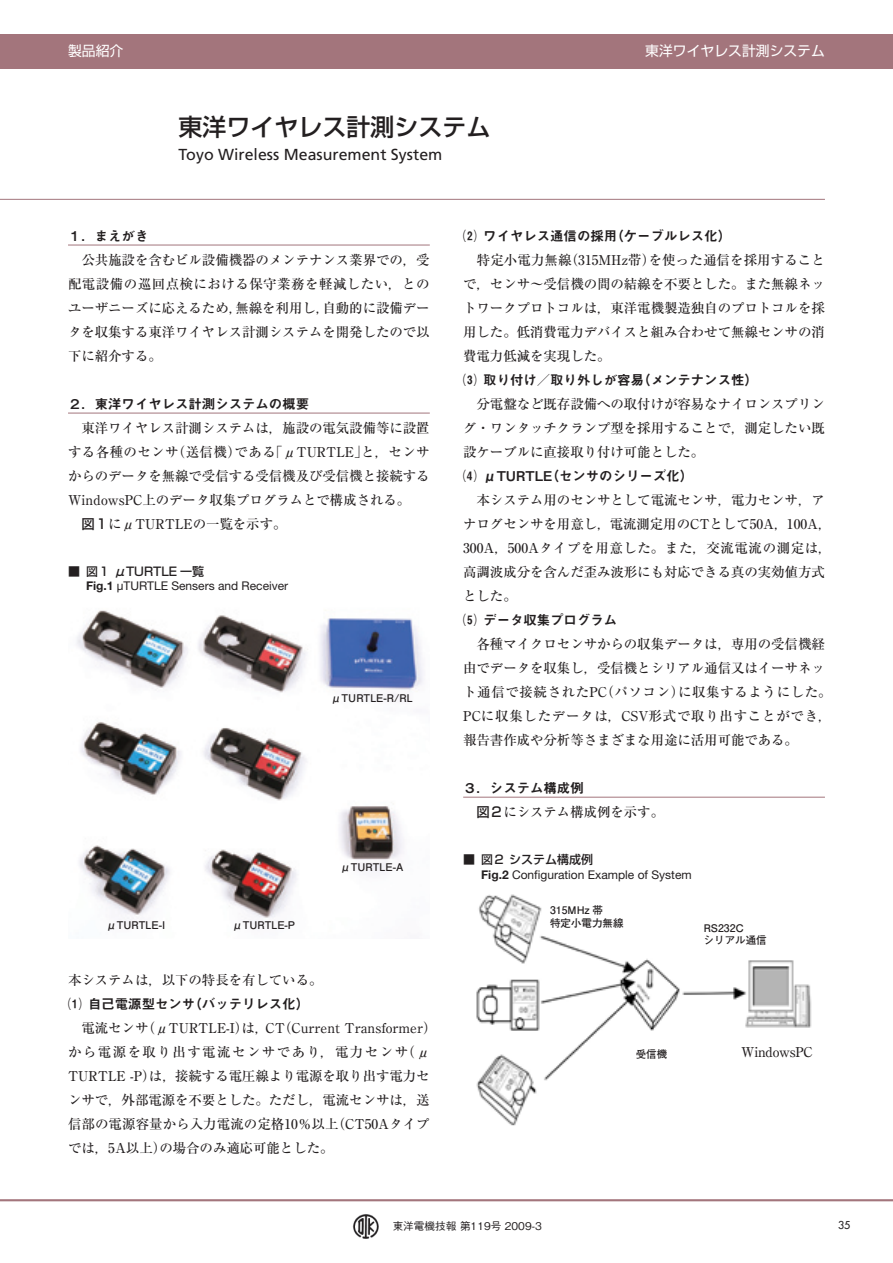
<style>
.page{position:relative;width:893px;height:1263px;background:#fff}
.page>*{position:absolute;margin:0;border:0;box-sizing:border-box;transform-origin:0 0}
.t1{font:500 24px "Shin Go Pro";color:#231f20}
.t2{font:15.9px "Frutiger";color:#231f20}
.t3{font:13.8px "Shin Go Pro";color:#fff}
.t4{font:500 13.5px/24px "Ryumin Pro";letter-spacing:-.01em;color:#231f20;text-align:justify}
.t5{font:13.5px "Midashi Go Pro MB31";letter-spacing:-.01em;color:#231f20}
.t6{font:500 13.5px "Ryumin Pro";letter-spacing:.03em;color:#231f20}
.t7{font:12px "Helvetica Neue";color:#231f20}
.t8{font:500 12px "Shin Go Pro";color:#231f20}
.t9{font:700 10.65px "Futo Go B101 Pro";color:#231f20}
.t10{font:500 10.65px "Gothic BBB Pro";color:#231f20}
.t11{font:10.65px "Futura";color:#231f20}
.t12{font:700 10.5px/12.8px "Futo Go B101 Pro";color:#231f20}
.s1{font-family:"Shin Go Pro"}
.s2{font-weight:700}
</style>
<div class="page">
<img style="left:352px;top:1214px;width:27px;height:25px">
<div style="left:0;top:34px;width:893px;height:34px;background:#a3757c"></div>
<hr style="left:0;top:1199px;width:893px;height:2px;background:#a3757c">
<hr style="left:0;top:199px;width:825px;height:1px;background:#a3757c">
<hr style="left:68px;top:245px;width:362px;height:1px;background:#a3757c">
<hr style="left:68px;top:413px;width:362px;height:1px;background:#a3757c">
<hr style="left:463px;top:797px;width:362px;height:1px;background:#a3757c">
<img style="left:77px;top:610px;width:346px;height:310px">
<img style="left:476px;top:894px;width:336px;height:232px">
<p class="t3" style="left:68px;top:40px;width:57px">製品紹介</p>
<p class="t3" style="left:645px;top:40px;width:181px">東洋ワイヤレス計測システム</p>
<h1 class="t1" style="left:179px;top:107px;width:314px">東洋ワイヤレス計測システム</h1>
<p class="t2" style="left:179px;top:145px;width:265px">Toyo Wireless Measurement System</p>
<p class="t5" style="left:68px;top:225px;width:82px">１．まえがき</p>
<p class="t4" style="left:68px;top:247px;width:363px">　公共施設を含むビル設備機器のメンテナンス業界での，受配電設備の巡回点検における保守業務を軽減したい，とのユーザニーズに応えるため，無線を利用し，自動的に設備データを収集する東洋ワイヤレス計測システムを開発したので以下に紹介する。</p>
<p class="t5" style="left:68px;top:393px;width:243px">２．東洋ワイヤレス計測システムの概要</p>
<p class="t4" style="left:68px;top:415px;width:363px">　東洋ワイヤレス計測システムは，施設の電気設備等に設置</p>
<p class="t6" style="left:68px;top:441px;width:363px">する各種のセンサ（送信機）である「μTURTLE」と，センサ</p>
<p class="t4" style="left:68px;top:463px;width:363px">からのデータを無線で受信する受信機及び受信機と接続する</p>
<p class="t4" style="left:68px;top:487px;width:344px">WindowsPC上のデータ収集プログラムとで構成される。</p>
<p class="t4" style="left:81px;top:511px;width:207px"><span class="s1">図１</span>にμTURTLEの一覧を示す。</p>
<p class="t8" style="left:68px;top:561px;width:138px">■ 図１ μTURTLE 一覧</p>
<p class="t7" style="left:86px;top:579px;width:204px"><span class="s2">Fig.1</span> μTURTLE Sensers and Receiver</p>
<p class="t9" style="left:331px;top:689px;width:83px">μTURTLE-R/RL</p>
<p class="t9" style="left:106px;top:916px;width:61px">μTURTLE-I</p>
<p class="t9" style="left:232px;top:916px;width:65px">μTURTLE-P</p>
<p class="t9" style="left:340px;top:858px;width:65px">μTURTLE-A</p>
<p class="t4" style="left:68px;top:967px;width:256px">本システムは，以下の特長を有している。</p>
<p class="t5" style="left:68px;top:993px;width:243px">⑴ 自己電源型センサ（バッテリレス化）</p>
<p class="t4" style="left:68px;top:1015px;width:370px;text-align:left">　電流センサ（μTURTLE-I）は，CT（Current Transformer）から電源を取り出す電流センサであり，電力センサ（μ TURTLE -P）は，接続する電圧線より電源を取り出す電力センサで，外部電源を不要とした。ただし，電流センサは，送信部の電源容量から入力電流の定格10％以上（CT50Aタイプでは，5A以上）の場合のみ適応可能とした。</p>
<p class="t5" style="left:463px;top:225px;width:269px">⑵ ワイヤレス通信の採用（ケーブルレス化）</p>
<p class="t4" style="left:463px;top:247px;width:363px">　特定小電力無線（315MHz帯）を使った通信を採用することで，センサ～受信機の間の結線を不要とした。また無線ネットワークプロトコルは，東洋電機製造独自のプロトコルを採用した。低消費電力デバイスと組み合わせて無線センサの消費電力低減を実現した。</p>
<p class="t5" style="left:463px;top:369px;width:296px">⑶ 取り付け／取り外しが容易（メンテナンス性）</p>
<p class="t4" style="left:463px;top:391px;width:363px">　分電盤など既存設備への取付けが容易なナイロンスプリング・ワンタッチクランプ型を採用することで，測定したい既設ケーブルに直接取り付け可能とした。</p>
<p class="t5" style="left:463px;top:465px;width:231px">⑷ μTURTLE（センサのシリーズ化）</p>
<p class="t4" style="left:463px;top:487px;width:370px;text-align:left">　本システム用のセンサとして電流センサ，電力センサ，アナログセンサを用意し，電流測定用のCTとして50A，100A，<br>300A，500Aタイプを用意した。また，交流電流の測定は，高調波成分を含んだ歪み波形にも対応できる真の実効値方式とした。</p>
<p class="t5" style="left:463px;top:609px;width:156px">⑸ データ収集プログラム</p>
<p class="t4" style="left:463px;top:631px;width:370px;text-align:left">　各種マイクロセンサからの収集データは，専用の受信機経由でデータを収集し，受信機とシリアル通信又はイーサネット通信で接続されたPC（パソコン）に収集するようにした。<br>PCに収集したデータは，CSV形式で取り出すことができ，報告書作成や分析等さまざまな用途に活用可能である。</p>
<p class="t5" style="left:463px;top:777px;width:122px">３．システム構成例</p>
<p class="t4" style="left:477px;top:799px;width:189px"><span class="s1">図２</span>にシステム構成例を示す。</p>
<p class="t8" style="left:463px;top:849px;width:132px">■ 図２ システム構成例</p>
<p class="t7" style="left:481px;top:867px;width:212px"><span class="s2">Fig.2</span> Configuration Example of System</p>
<p class="t12" style="left:550px;top:903px;width:75px">315MHz 帯<br>特定小電力無線</p>
<p class="t12" style="left:704px;top:920px;width:65px">RS232C<br>シリアル通信</p>
<p class="t12" style="left:636px;top:1047px;width:33px">受信機</p>
<p class="t4" style="left:741px;top:1039px;width:73px">WindowsPC</p>
<p class="t10" style="left:393px;top:1217px;width:151px">東洋電機技報 第119号 2009-3</p>
<p class="t11" style="left:838px;top:1219px;width:14px">35</p>
</div>
